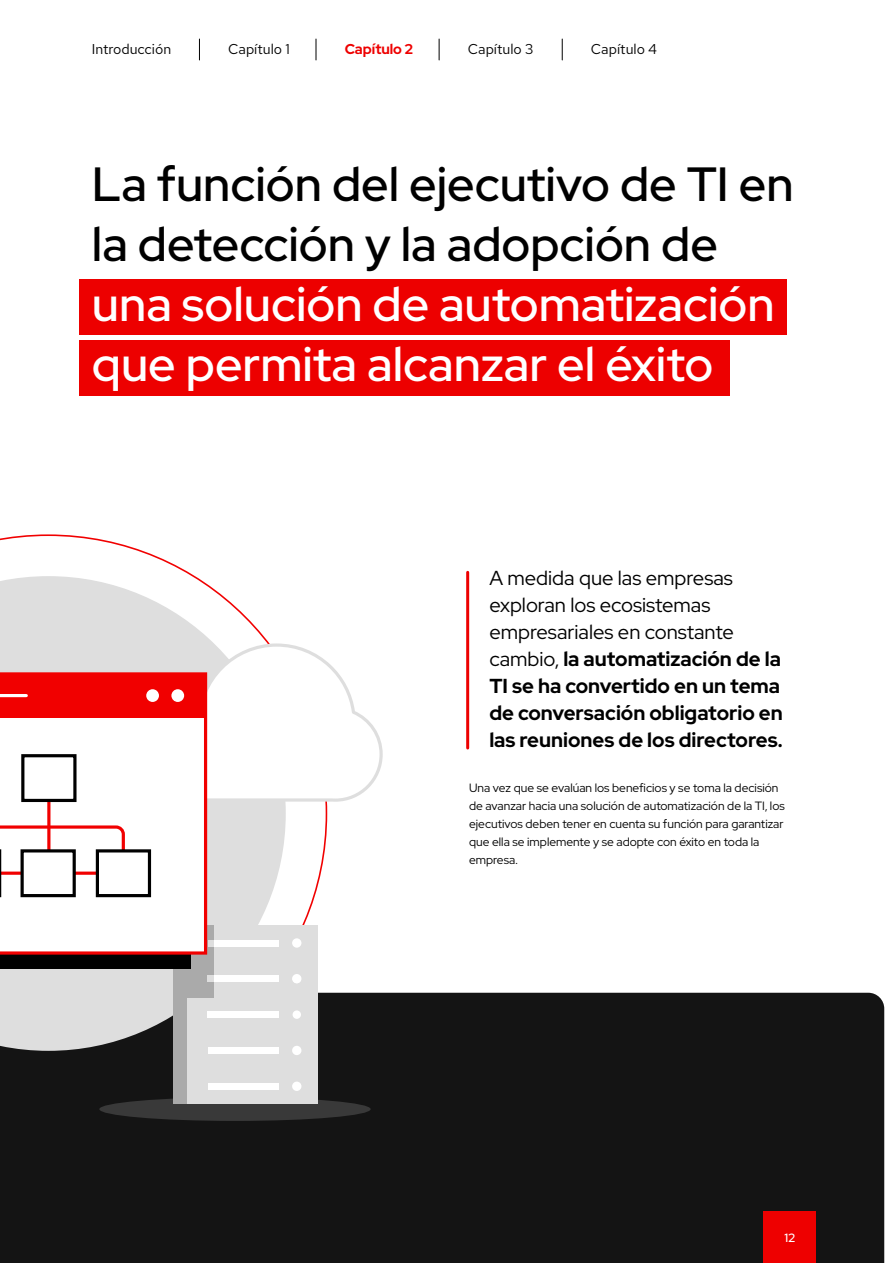
<style>
.page{position:relative;width:893px;height:1263px;background:#fff}
.page>*{position:absolute;margin:0;border:0;box-sizing:border-box;transform-origin:0 0}
.t1{font:500 48px/60px "Red Hat Display";color:#fff}
.t2{font:500 48px/60px "Red Hat Display";color:#000}
.t3{font:700 20.25px/27px "Red Hat Display";color:#000}
.t4{font:14.25px "Red Hat Text";color:#000}
.t5{font:700 14.25px "Red Hat Display";color:#e00}
.t6{font:12px/18px "Red Hat Display";color:#000}
.t7{font:500 12px "Red Hat Display";color:#fff}
.s1{font-weight:400}
</style>
<div class="page">
<svg style="left:0;top:534px;width:327px;height:459px"></svg>
<div style="left:0;top:993px;width:884px;height:270px;background:#141414"></div>
<svg style="left:0;top:576px;width:286px;height:475px;fill:#dedede"></svg>
<div style="left:99px;top:1097px;width:272px;height:24px;background:#393939;border-radius:50%"></div>
<svg style="left:154px;top:642px;width:229px;height:161px"></svg>
<div style="left:186px;top:961px;width:132px;height:36px;background:#dedede"></div>
<div style="left:292px;top:974px;width:9px;height:9px;background:#fff;border-radius:50%"></div>
<div style="left:186px;top:996px;width:132px;height:36px;background:#dedede"></div>
<div style="left:293px;top:1010px;width:8px;height:9px;background:#fff;border-radius:50%"></div>
<div style="left:186px;top:1032px;width:132px;height:36px;background:#dedede"></div>
<div style="left:292px;top:1046px;width:9px;height:9px;background:#fff;border-radius:50%"></div>
<div style="left:186px;top:1068px;width:132px;height:36px;background:#dedede"></div>
<div style="left:292px;top:1081px;width:9px;height:10px;background:#fff;border-radius:50%"></div>
<div style="left:207px;top:1011px;width:72px;height:7px;background:#fff"></div>
<div style="left:186px;top:925px;width:132px;height:36px;background:#dedede"></div>
<div style="left:208px;top:940px;width:70px;height:6px;background:#fff"></div>
<div style="left:292px;top:938px;width:9px;height:10px;background:#fff;border-radius:50%"></div>
<div style="left:207px;top:975px;width:72px;height:7px;background:#fff"></div>
<div style="left:208px;top:1047px;width:70px;height:7px;background:#fff"></div>
<div style="left:208px;top:1083px;width:70px;height:6px;background:#fff"></div>
<div style="left:173px;top:926px;width:14px;height:178px;background:#aaa"></div>
<div style="left:173px;top:926px;width:41px;height:71px;background:#aaa"></div>
<svg style="left:187px;top:997px;width:27px;height:1px"></svg>
<svg style="left:190px;top:926px;width:24px;height:35px"></svg>
<svg style="left:208px;top:940px;width:6px;height:6px"></svg>
<div style="left:207px;top:975px;width:7px;height:7px;background:#dedede"></div>
<div style="left:0;top:689px;width:190px;height:279px;background:#000"></div>
<div style="left:0;top:672px;width:207px;height:283px;background:#fff"></div>
<div style="left:0;top:674px;width:206px;height:43px;background:#f10000"></div>
<hr style="left:0;top:694px;width:26px;height:3px;background:#fff">
<div style="left:146px;top:689px;width:13px;height:13px;background:#fff;border-radius:50%"></div>
<div style="left:171px;top:689px;width:13px;height:13px;background:#fff;border-radius:50%"></div>
<hr style="left:47px;top:801px;width:3px;height:50px;background:#f10000">
<div style="left:97px;top:851px;width:52px;height:45px;background:#fff"></div>
<div style="left:96px;top:849px;width:55px;height:48px;border:3px solid #000"></div>
<svg style="left:0;top:824px;width:127px;height:73px"></svg>
<div style="left:23px;top:756px;width:52px;height:44px;background:#fff"></div>
<div style="left:21px;top:754px;width:56px;height:48px;border:3px solid #000"></div>
<div style="left:763px;top:1211px;width:53px;height:52px;background:#e00"></div>
<svg style="left:199px;top:39px;width:1px;height:21px"></svg>
<svg style="left:316px;top:39px;width:1px;height:21px"></svg>
<svg style="left:439px;top:39px;width:1px;height:21px"></svg>
<svg style="left:562px;top:39px;width:1px;height:21px"></svg>
<div style="left:79px;top:279px;width:708px;height:56px;background:#ed0000"></div>
<div style="left:79px;top:340px;width:650px;height:56px;background:#ed0000"></div>
<hr style="left:466px;top:572px;width:3px;height:176px;background:#ed0000">
<p class="t4" style="left:92px;top:39px;width:81px">Introducción</p>
<p class="t4" style="left:228px;top:39px;width:63px">Capítulo 1</p>
<p class="t5" style="left:345px;top:39px;width:70px">Capítulo 2</p>
<p class="t4" style="left:468px;top:39px;width:67px">Capítulo 3</p>
<p class="t4" style="left:591px;top:39px;width:68px">Capítulo 4</p>
<h1 class="t2" style="left:92px;top:153px;width:703px">La función del ejecutivo de TI en la detección y la adopción de</h1>
<h1 class="t1" style="left:92px;top:273px;width:684px">una solución de automatización que permita alcanzar el éxito</h1>
<h2 class="t3" style="left:489px;top:564px;width:295px"><span class="s1">A medida que las empresas exploran los ecosistemas empresariales en constante cambio,</span> la automatización de la<br>TI se ha convertido en un tema de conversación obligatorio en las reuniones de los directores.</h2>
<p class="t6" style="left:469px;top:778px;width:317px">Una vez que se evalúan los beneficios y se toma la decisión de avanzar hacia una solución de automatización de la TI, los ejecutivos deben tener en cuenta su función para garantizar que ella se implemente y se adopte con éxito en toda la empresa.</p>
<p class="t7" style="left:785px;top:1230px;width:12px">12</p>
</div>
